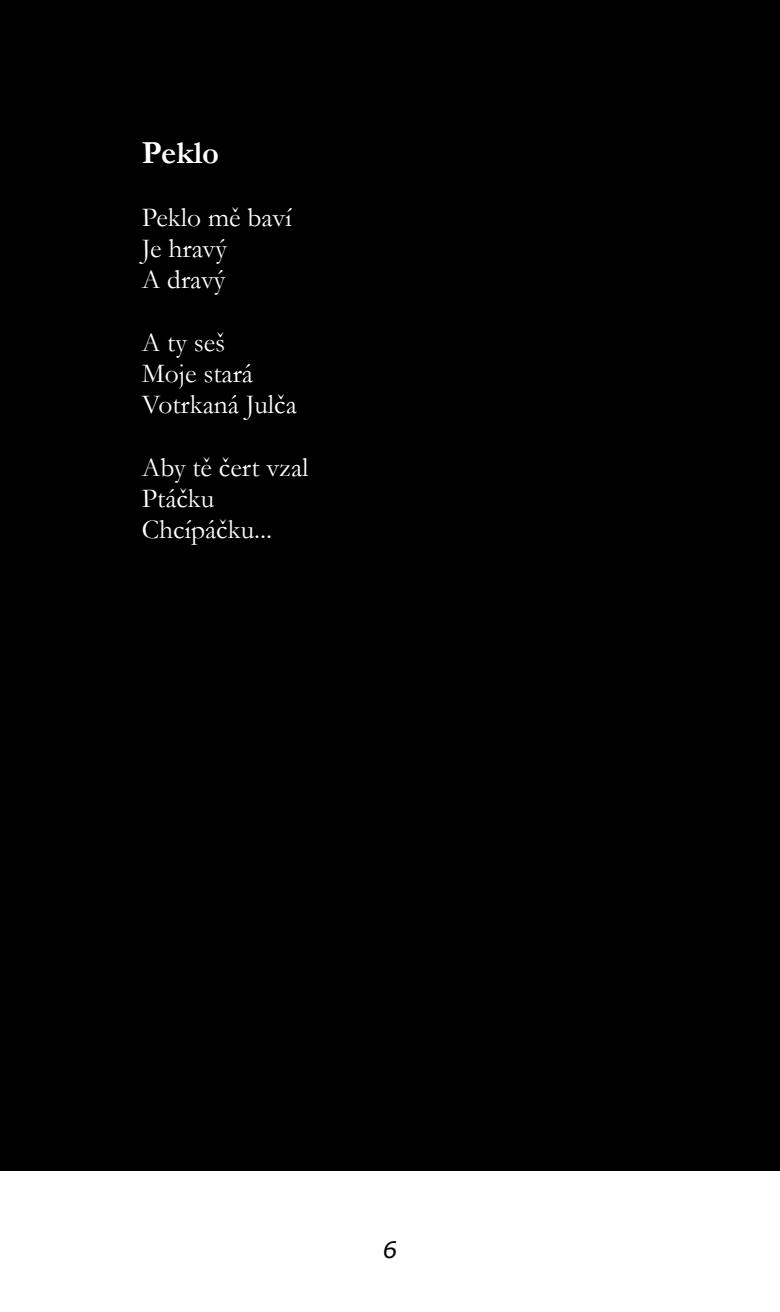
<style>
.page{position:relative;width:780px;height:1312px;background:#fff}
.page>*{position:absolute;margin:0;border:0;box-sizing:border-box;transform-origin:0 0}
.t1{font:700 32.5px "Garamond";color:#fff}
.t2{font:27.5px/31.2px "Garamond";color:#fff}
.t3{font:italic 22.5px "Verdana";color:#000}
</style>
<div class="page">
<div style="left:0;top:0;width:780px;height:1169px;background:#000"></div>
<p class="t1" style="left:142px;top:131px;width:79px">Peklo</p>
<p class="t2" style="left:142px;top:201px;width:151px">Peklo mě baví<br>Je hravý<br>A dravý</p>
<p class="t2" style="left:142px;top:326px;width:156px">A ty seš<br>Moje stará<br>Votrkaná Julča</p>
<p class="t2" style="left:142px;top:450px;width:168px">Aby tě čert vzal<br>Ptáčku<br>Chcípáčku...</p>
<p class="t3" style="left:383px;top:1234px;width:16px">6</p>
</div>
